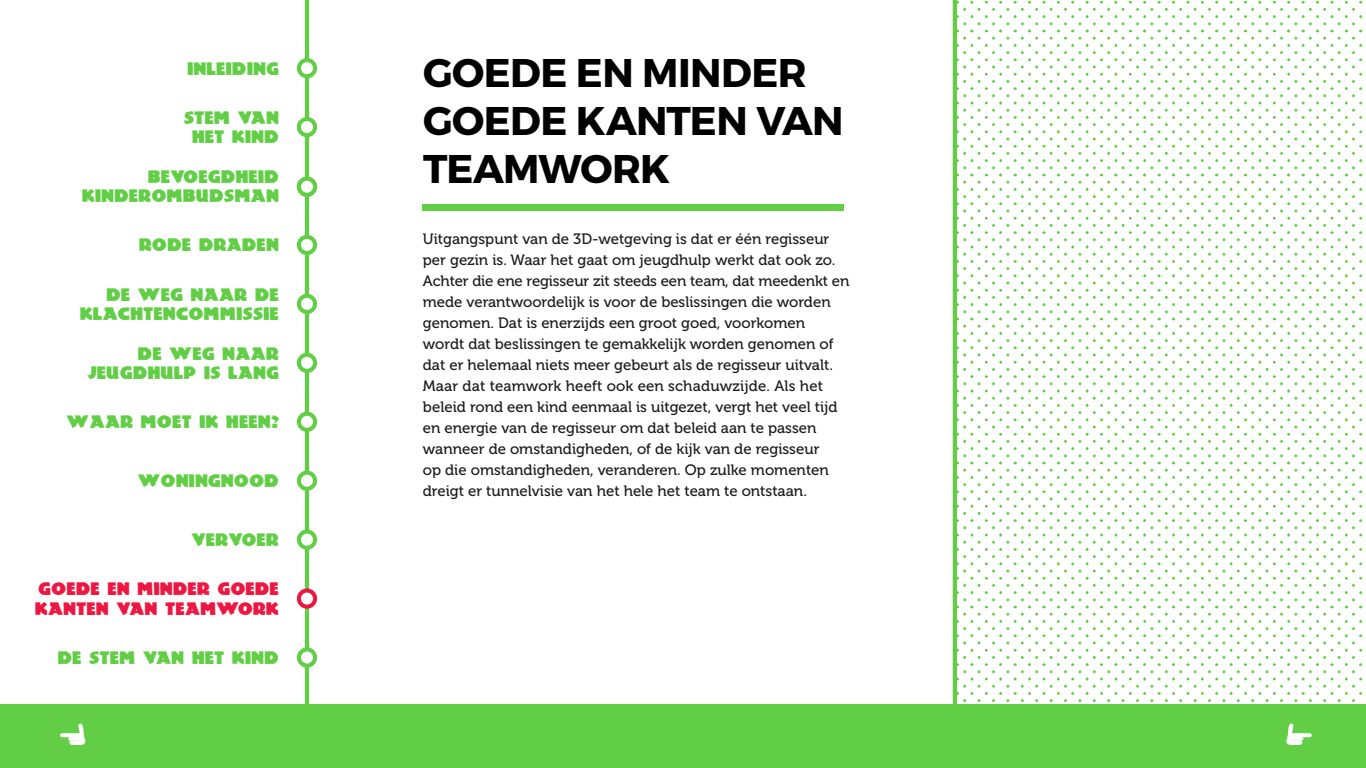
<style>
.page{position:relative;width:1366px;height:768px;background:#fff}
.page>*{position:absolute;margin:0;border:0;box-sizing:border-box;transform-origin:0 0}
.t1{font:700 40px/48px "Montserrat";letter-spacing:-.015em;color:#000}
.t2{font:16px/19.2px "Lemiesz";color:#62ce46;text-align:right}
.t3{font:16px/19.2px "Lemiesz";color:#ed1742}
.t4{font:15px/21px "Museo 500";color:#1c1c1c}
</style>
<div class="page">
<hr style="left:953px;top:0;width:4px;height:768px;background:#62ce46">
<div style="left:423px;top:204px;width:421px;height:7px;background:#62ce46"></div>
<div style="left:0;top:704px;width:1366px;height:64px;background:#62ce46"></div>
<hr style="left:305px;top:0;width:4px;height:768px;background:#62ce46">
<div style="left:297px;top:647px;width:20px;height:21px;background:#62ce46;border-radius:50%"></div>
<div style="left:301px;top:652px;width:12px;height:12px;background:#fff;border-radius:50%"></div>
<svg style="left:297px;top:588px;width:20px;height:21px"></svg>
<div style="left:301px;top:593px;width:12px;height:12px;background:#fff;border-radius:50%"></div>
<svg style="left:297px;top:530px;width:20px;height:20px"></svg>
<div style="left:301px;top:534px;width:12px;height:12px;background:#fff;border-radius:50%"></div>
<svg style="left:297px;top:471px;width:20px;height:20px"></svg>
<div style="left:301px;top:475px;width:12px;height:12px;background:#fff;border-radius:50%"></div>
<svg style="left:297px;top:412px;width:20px;height:20px"></svg>
<div style="left:301px;top:416px;width:12px;height:12px;background:#fff;border-radius:50%"></div>
<svg style="left:297px;top:353px;width:20px;height:20px"></svg>
<div style="left:301px;top:357px;width:12px;height:12px;background:#fff;border-radius:50%"></div>
<div style="left:297px;top:294px;width:20px;height:20px;background:#62ce46;border-radius:50%"></div>
<div style="left:301px;top:298px;width:12px;height:12px;background:#fff;border-radius:50%"></div>
<div style="left:297px;top:235px;width:20px;height:20px;background:#62ce46;border-radius:50%"></div>
<div style="left:301px;top:239px;width:12px;height:12px;background:#fff;border-radius:50%"></div>
<div style="left:297px;top:117px;width:20px;height:20px;background:#62ce46;border-radius:50%"></div>
<div style="left:301px;top:121px;width:12px;height:12px;background:#fff;border-radius:50%"></div>
<div style="left:297px;top:58px;width:20px;height:20px;background:#62ce46;border-radius:50%"></div>
<div style="left:301px;top:62px;width:12px;height:12px;background:#fff;border-radius:50%"></div>
<div style="left:297px;top:177px;width:20px;height:20px;background:#62ce46;border-radius:50%"></div>
<div style="left:301px;top:181px;width:12px;height:12px;background:#fff;border-radius:50%"></div>
<svg style="left:957px;top:1px;width:405px;height:744px"></svg>
<svg style="left:60px;top:733px;width:23px;height:4px"></svg>
<svg style="left:68px;top:724px;width:18px;height:21px"></svg>
<p class="t2" style="left:187px;top:59px;width:93px">INLEIDING</p>
<p class="t2" style="left:184px;top:109px;width:97px;text-align:center">STEM VAN<br>HET KIND</p>
<p class="t2" style="left:82px;top:167px;width:199px">BEVOEGDHEID<br>KINDEROMBUDSMAN</p>
<p class="t2" style="left:139px;top:236px;width:142px">RODE DRADEN</p>
<p class="t2" style="left:80px;top:285px;width:201px">DE WEG NAAR DE<br>KLACHTENCOMMISSIE</p>
<p class="t2" style="left:87px;top:344px;width:193px">DE WEG NAAR<br>JEUGDHULP IS LANG</p>
<p class="t2" style="left:66px;top:413px;width:214px">WAAR MOET IK HEEN?</p>
<p class="t2" style="left:137px;top:472px;width:143px">WONINGNOOD</p>
<p class="t2" style="left:191px;top:531px;width:89px">VERVOER</p>
<p class="t3" style="left:35px;top:580px;width:246px">GOEDE EN MINDER GOEDE<br>KANTEN VAN TEAMWORK</p>
<p class="t2" style="left:58px;top:649px;width:223px">DE STEM VAN HET KIND</p>
<h1 class="t1" style="left:423px;top:49px;width:422px">GOEDE EN MINDER<br>GOEDE KANTEN VAN<br>TEAMWORK</h1>
<p class="t4" style="left:423px;top:229px;width:428px">Uitgangspunt van de 3D-wetgeving is dat er één regisseur per gezin is. Waar het gaat om jeugdhulp werkt dat ook zo.<br>Achter die ene regisseur zit steeds een team, dat meedenkt en mede verantwoordelijk is voor de beslissingen die worden genomen. Dat is enerzijds een groot goed, voorkomen wordt dat beslissingen te gemakkelijk worden genomen of dat er helemaal niets meer gebeurt als de regisseur uitvalt.<br>Maar dat teamwork heeft ook een schaduwzijde. Als het beleid rond een kind eenmaal is uitgezet, vergt het veel tijd en energie van de regisseur om dat beleid aan te passen wanneer de omstandigheden, of de kijk van de regisseur<br>op die omstandigheden, veranderen. Op zulke momenten dreigt er tunnelvisie van het hele het team te ontstaan.</p>
</div>
